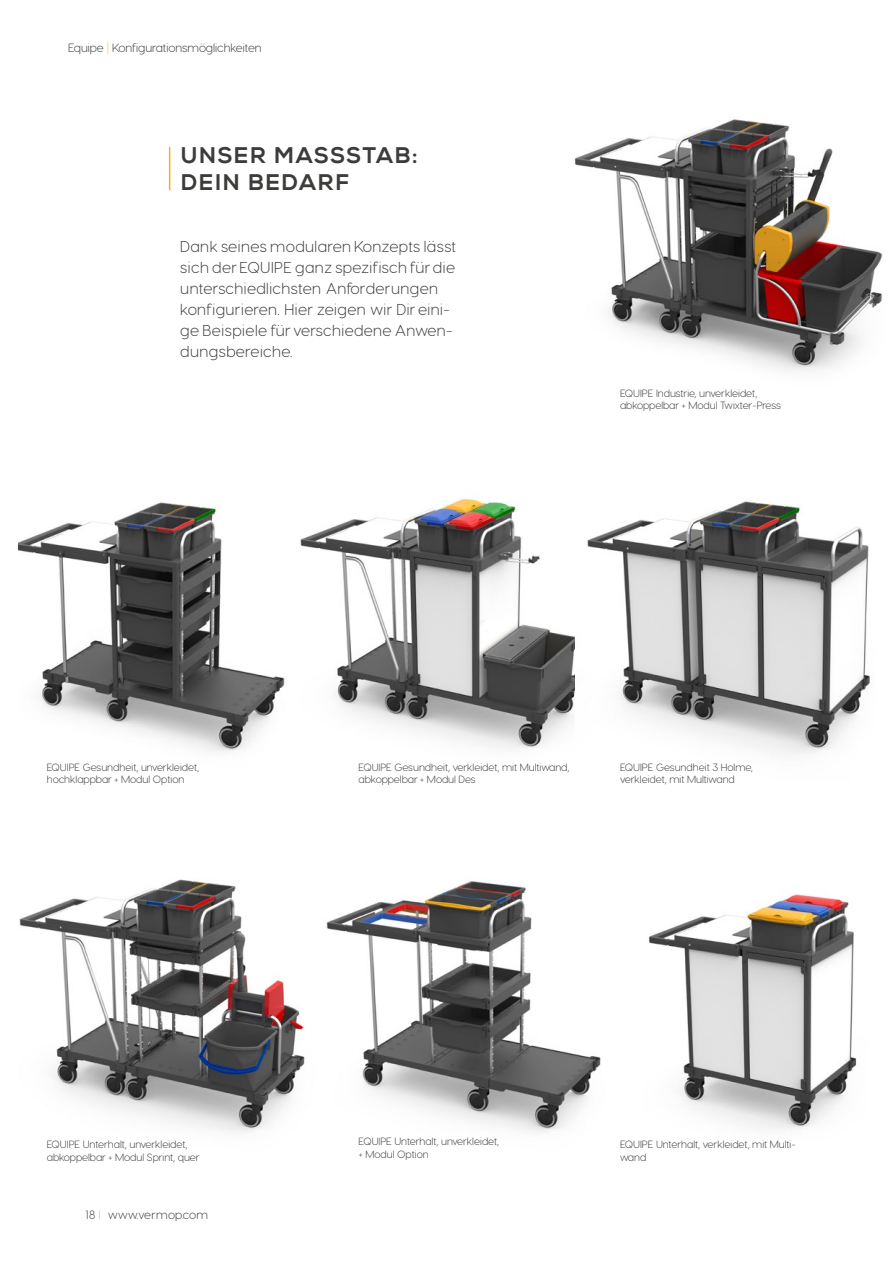
<style>
.page{position:relative;width:893px;height:1263px;background:#fff}
.page>*{position:absolute;margin:0;border:0;box-sizing:border-box;transform-origin:0 0}
.t1{font:22.5px/27px "Nexa X Bold";letter-spacing:.055em;color:#3c3c3b}
.t2{font:300 15.75px/21px "Visby Round CF";letter-spacing:.03em;color:#3c3c3b}
.t3{font:300 12px "Visby Round CF";color:#3c3c3b}
.t4{font:300 12px "Visby Round CF";letter-spacing:.02em;color:#3c3c3b}
.t5{font:300 10.5px/12.6px "Visby Round CF";color:#3c3c3b}
.s1{color:#fbb932}
.s2{color:#f9b104}
</style>
<div class="page">
<img style="left:300px;top:498px;width:275px;height:251px">
<img style="left:19px;top:879px;width:286px;height:253px">
<img style="left:587px;top:501px;width:283px;height:253px">
<img style="left:326px;top:881px;width:275px;height:251px">
<img style="left:648px;top:894px;width:209px;height:236px">
<img style="left:574px;top:119px;width:309px;height:252px">
<img style="left:19px;top:502px;width:266px;height:250px">
<hr style="left:169px;top:147px;width:1px;height:43px;background:#f9b104">
<p class="t3" style="left:68px;top:40px;width:195px">Equipe <span class="s1">|</span> Konfigurationsmöglichkeiten</p>
<h1 class="t1" style="left:180px;top:142px;width:239px">UNSER MASSSTAB:<br>DEIN BEDARF</h1>
<h2 class="t2" style="left:180px;top:236px;width:277px">Dank seines modularen Konzepts lässt sich der EQUIPE ganz spezifisch für die unterschiedlichsten Anforderungen konfigurieren. Hier zeigen wir Dir eini&shy;ge Beispiele für verschiedene Anwen&shy;dungsbereiche.</h2>
<p class="t5" style="left:620px;top:387px;width:162px">EQUIPE Industrie, unverkleidet, abkoppelbar + Modul Twixter-Press</p>
<p class="t5" style="left:47px;top:760px;width:154px">EQUIPE Gesundheit, unverkleidet, hochklappbar + Modul Option</p>
<p class="t5" style="left:358px;top:760px;width:213px">EQUIPE Gesundheit, verkleidet, mit Multiwand, abkoppelbar + Modul Des</p>
<p class="t5" style="left:620px;top:760px;width:134px">EQUIPE Gesundheit 3 Holme, verkleidet, mit Multiwand</p>
<p class="t5" style="left:47px;top:1138px;width:154px">EQUIPE Unterhalt, unverkleidet, abkoppelbar + Modul Sprint, quer</p>
<p class="t5" style="left:358px;top:1135px;width:142px">EQUIPE Unterhalt, unverkleidet, + Modul Option</p>
<p class="t4" style="left:86px;top:1207px;width:124px">18 <span class="s2">I</span> www.vermop.com</p>
<p class="t5" style="left:620px;top:1138px;width:177px">EQUIPE Unterhalt, verkleidet, mit Multi&shy;wand</p>
</div>
